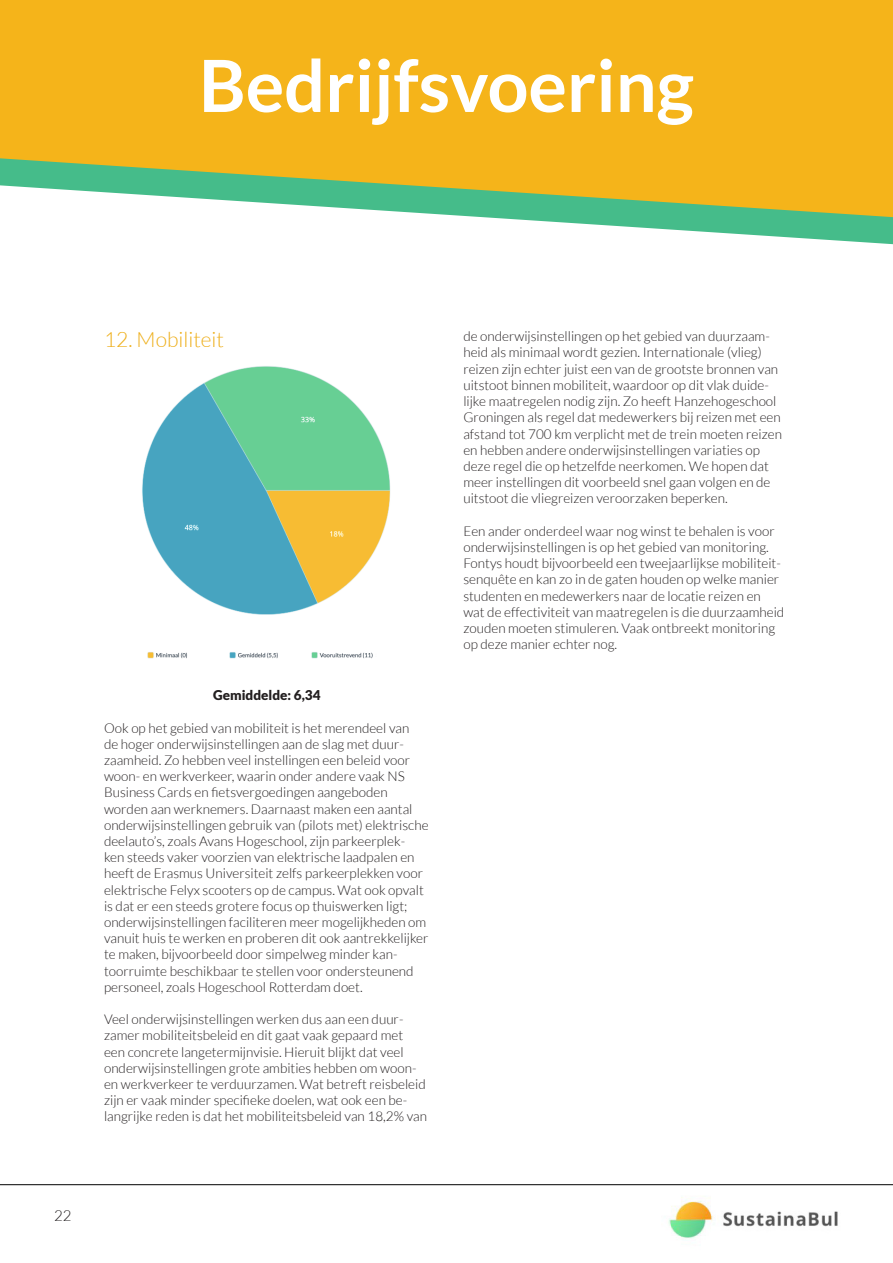
<style>
.page{position:relative;width:893px;height:1263px;background:#fff}
.page>*{position:absolute;margin:0;border:0;box-sizing:border-box;transform-origin:0 0}
.t1{font:700 72px "Lato";color:#fff}
.t2{font:300 21px "Lato";color:#eeaf1b}
.t3{font:300 15px "Lato";color:#231f20}
.t4{font:300 13.5px/16.2px "Lato";color:#231f20}
.t5{font:900 13.5px "Lato";color:#231f20}
</style>
<div class="page">
<svg style="left:527px;top:220px;width:366px;height:25px"></svg>
<svg style="left:0;top:0;width:893px;height:220px;background:#e3b82f"></svg>
<img style="left:142px;top:366px;width:248px;height:293px">
<img style="left:668px;top:1197px;width:170px;height:42px">
<hr style="left:0;top:1184px;width:893px;height:1px;background:#000001">
<p class="t1" style="left:199px;top:44px;width:496px">Bedrijfsvoering</p>
<p class="t2" style="left:104px;top:328px;width:122px">12. Mobiliteit</p>
<p class="t5" style="left:213px;top:687px;width:109px">Gemiddelde: 6,34</p>
<p class="t4" style="left:104px;top:720px;width:326px">Ook op het gebied van mobiliteit is het merendeel van<br>de hoger onderwijsinstellingen aan de slag met duur&shy;zaamheid. Zo hebben veel instellingen een beleid voor woon- en werkverkeer, waarin onder andere vaak NS Business Cards en fietsvergoedingen aangeboden worden aan werknemers. Daarnaast maken een aantal onderwijsinstellingen gebruik van (pilots met) elektrische deelauto’s, zoals Avans Hogeschool, zijn parkeerplek&shy;ken steeds vaker voorzien van elektrische laadpalen en heeft de Erasmus Universiteit zelfs parkeerplekken voor elektrische Felyx scooters op de campus. Wat ook opvalt is dat er een steeds grotere focus op thuiswerken ligt; onderwijsinstellingen faciliteren meer mogelijkheden om vanuit huis te werken en proberen dit ook aantrekkelijker te maken, bijvoorbeeld door simpelweg minder kan&shy;toorruimte beschikbaar te stellen voor ondersteunend personeel, zoals Hogeschool Rotterdam doet.</p>
<p class="t4" style="left:104px;top:1011px;width:325px">Veel onderwijsinstellingen werken dus aan een duur&shy;zamer mobiliteitsbeleid en dit gaat vaak gepaard met een concrete langetermijnvisie. Hieruit blijkt dat veel onderwijsinstellingen grote ambities hebben om woon&shy;en werkverkeer te verduurzamen. Wat betreft reisbeleid zijn er vaak minder specifieke doelen, wat ook een be&shy;langrijke reden is dat het mobiliteitsbeleid van 18,2% van</p>
<p class="t3" style="left:54px;top:1207px;width:19px">22</p>
<p class="t4" style="left:463px;top:328px;width:320px">de onderwijsinstellingen op het gebied van duurzaam&shy;heid als minimaal wordt gezien. Internationale (vlieg) reizen zijn echter juist een van de grootste bronnen van uitstoot binnen mobiliteit, waardoor op dit vlak duide&shy;lijke maatregelen nodig zijn. Zo heeft Hanzehogeschool Groningen als regel dat medewerkers bij reizen met een afstand tot 700 km verplicht met de trein moeten reizen en hebben andere onderwijsinstellingen variaties op deze regel die op hetzelfde neerkomen. We hopen dat meer instellingen dit voorbeeld snel gaan volgen en de uitstoot die vliegreizen veroorzaken beperken.</p>
<p class="t4" style="left:463px;top:523px;width:322px">Een ander onderdeel waar nog winst te behalen is voor onderwijsinstellingen is op het gebied van monitoring.<br>Fontys houdt bijvoorbeeld een tweejaarlijkse mobiliteit&shy;senquête en kan zo in de gaten houden op welke manier studenten en medewerkers naar de locatie reizen en wat de effectiviteit van maatregelen is die duurzaamheid zouden moeten stimuleren. Vaak ontbreekt monitoring op deze manier echter nog.</p>
</div>
